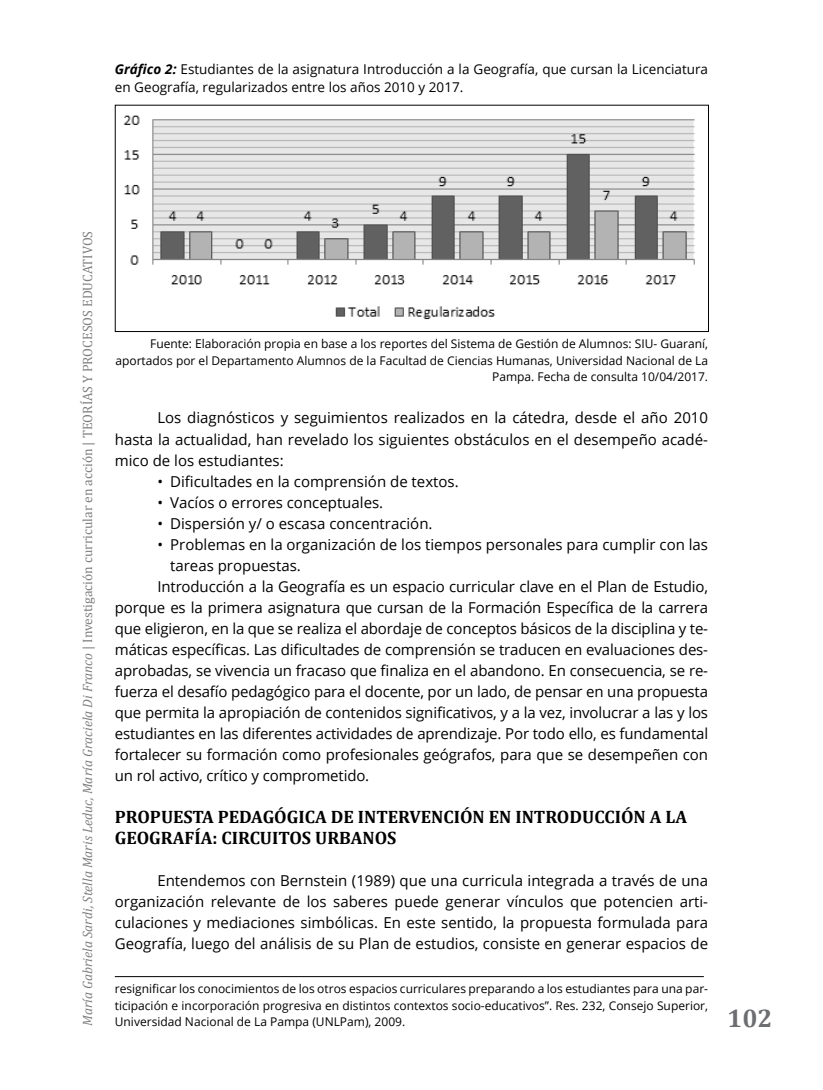
<style>
.page{position:relative;width:823px;height:1090px;background:#fff}
.page>*{position:absolute;margin:0;border:0;box-sizing:border-box;transform-origin:0 0}
.t1{font:700 25.5px "Cambria";color:#6d6e71}
.t2{font:700 18px "Cambria";color:#000}
.t3{font:15px/21px "Open Sans";letter-spacing:-.01em;color:#000;text-align:justify}
.t4{font:13.5px/18px "Open Sans";color:#000}
.t5{font:13.5px "Cambria";color:#808080}
.t6{font:12px/16.5px "Open Sans";color:#000;text-align:right}
.s1{font-weight:700;font-style:italic}
.s2{font-style:italic}
</style>
<div class="page">
<img style="left:123px;top:115px;width:572px;height:205px">
<div style="left:115px;top:105px;width:593px;height:227px;border:1px solid #000"></div>
<hr style="left:115px;top:975px;width:588px;height:1px;background:#000">
<p class="t4" style="left:115px;top:60px;width:594px"><span class="s1">Gráfico 2:</span> Estudiantes de la asignatura Introducción a la Geografía, que cursan la Licenciatura en Geografía, regularizados entre los años 2010 y 2017.</p>
<p class="t5" style="left:80px;top:1025px;width:796px;rotate:-90deg"><span class="s2">María Gabriela Sardi, Stella Maris Leduc, María Graciela Di Franco</span> | Investigación curricular en acción | Teorías y procesos educativos</p>
<p class="t6" style="left:115px;top:335px;width:594px">Fuente: Elaboración propia en base a los reportes del Sistema de Gestión de Alumnos: SIU- Guaraní, aportados por el Departamento Alumnos de la Facultad de Ciencias Humanas, Universidad Nacional de La<br>Pampa. Fecha de consulta 10/04/2017.</p>
<p class="t3" style="left:115px;top:407px;width:594px;text-indent:43px">Los diagnósticos y seguimientos realizados en la cátedra, desde el año 2010 hasta la actualidad, han revelado los siguientes obstáculos en el desempeño acadé&shy;mico de los estudiantes:</p>
<p class="t3" style="left:157px;top:470px;width:303px">• Dificultades en la comprensión de textos.</p>
<p class="t3" style="left:157px;top:491px;width:227px">• Vacíos o errores conceptuales.</p>
<p class="t3" style="left:157px;top:512px;width:276px">• Dispersión y/ o escasa concentración.</p>
<p class="t3" style="left:157px;top:533px;width:552px">• Problemas en la organización de los tiempos personales para cumplir con las</p>
<p class="t3" style="left:170px;top:554px;width:132px">tareas propuestas.</p>
<p class="t3" style="left:157px;top:575px;width:552px">Introducción a la Geografía es un espacio curricular clave en el Plan de Estudio,</p>
<p class="t3" style="left:115px;top:596px;width:594px">porque es la primera asignatura que cursan de la Formación Específica de la carrera</p>
<p class="t3" style="left:115px;top:617px;width:594px">que eligieron, en la que se realiza el abordaje de conceptos básicos de la disciplina y te-</p>
<p class="t3" style="left:115px;top:638px;width:594px">máticas específicas. Las dificultades de comprensión se traducen en evaluaciones des-</p>
<p class="t3" style="left:115px;top:659px;width:594px">aprobadas, se vivencia un fracaso que finaliza en el abandono. En consecuencia, se re-</p>
<p class="t3" style="left:115px;top:680px;width:594px">fuerza el desafío pedagógico para el docente, por un lado, de pensar en una propuesta</p>
<p class="t3" style="left:115px;top:701px;width:594px">que permita la apropiación de contenidos significativos, y a la vez, involucrar a las y los</p>
<p class="t3" style="left:115px;top:722px;width:594px">estudiantes en las diferentes actividades de aprendizaje. Por todo ello, es fundamental</p>
<p class="t3" style="left:115px;top:743px;width:594px">fortalecer su formación como profesionales geógrafos, para que se desempeñen con</p>
<p class="t3" style="left:115px;top:764px;width:256px">un rol activo, crítico y comprometido.</p>
<p class="t2" style="left:115px;top:803px;width:183px">PROPUESTA PEDAGÓGICA</p>
<p class="t2" style="left:331px;top:803px;width:356px">DE INTERVENCIÓN EN INTRODUCCIÓN A LA</p>
<p class="t2" style="left:115px;top:824px;width:47px">GEOGRA</p>
<p class="t2" style="left:184px;top:824px;width:213px">FÍA: CIRCUITOS URBANOS</p>
<p class="t3" style="left:115px;top:869px;width:594px;text-indent:43px">Entendemos con Bernstein (1989) que una curricula integrada a través de una organización relevante de los saberes puede generar vínculos que potencien arti&shy;culaciones y mediaciones simbólicas. En este sentido, la propuesta formulada para Geografía, luego del análisis de su Plan de estudios, consiste en generar espacios de</p>
<p class="t6" style="left:115px;top:979px;width:594px;text-align:justify">resignificar los conocimientos de los otros espacios curriculares preparando a los estudiantes para una par&shy;ticipación e incorporación progresiva en distintos contextos socio-educativos”. Res. 232, Consejo Superior, Universidad Nacional de La Pampa (UNLPam), 2009.</p>
<h1 class="t1" style="left:727px;top:999px;width:47px">102</h1>
</div>
